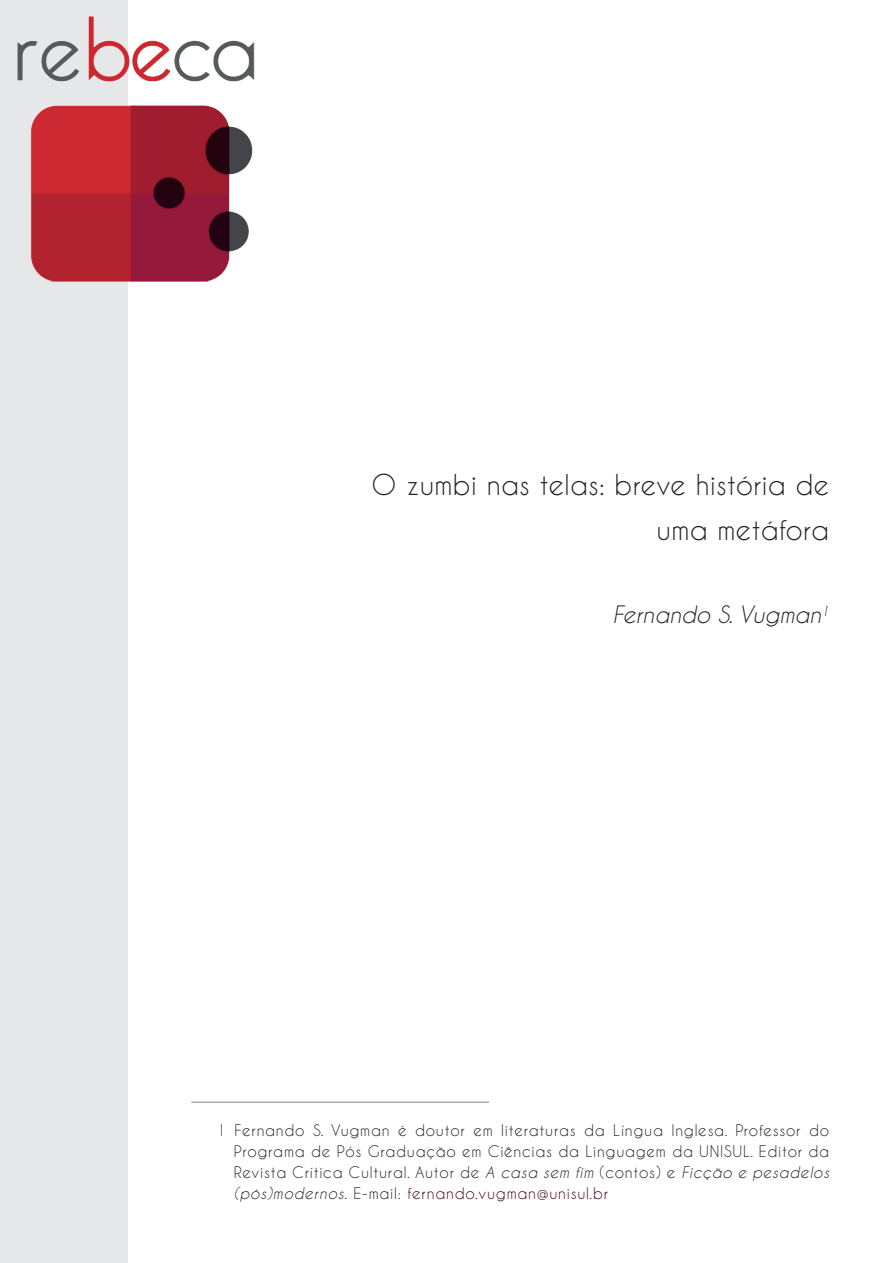
<style>
.page{position:relative;width:893px;height:1263px;background:#fff}
.page>*{position:absolute;margin:0;border:0;box-sizing:border-box;transform-origin:0 0}
.t1{font:27px/45px "Caviar Dreams";letter-spacing:.01em;color:#231f20;text-align:right}
.t2{font:italic 22.5px "Caviar Dreams";color:#231f20}
.t3{font:15px/21px "Caviar Dreams";letter-spacing:.05em;color:#231f20;text-align:justify}
.s1{font-style:italic}
.s2{color:#46000c}
</style>
<div class="page">
<hr style="left:191px;top:1102px;width:298px;height:1px;background:#808285">
<div style="left:0;top:0;width:128px;height:1263px;background:#e6e7e9"></div>
<img style="left:17px;top:16px;width:238px;height:266px">
<h1 class="t1" style="left:371px;top:462px;width:459px">O zumbi nas telas: breve história de uma metáfora</h1>
<h2 class="t2" style="left:613px;top:602px;width:218px">Fernando S. Vugman<sup>1</sup></h2>
<p class="t3" style="left:234px;top:1120px;width:597px;text-indent:-17px">1 Fernando S. Vugman é doutor em literaturas da Língua Inglesa. Professor do Programa de Pós Graduação em Ciências da Linguagem da UNISUL. Editor da Revista Crítica Cultural. Autor de <span class="s1">A casa sem fim</span> (contos) e <span class="s1">Ficção e pesadelos (pós)modernos</span>. E-mail: <span class="s2">fernando.vugman@unisul.br</span></p>
</div>
